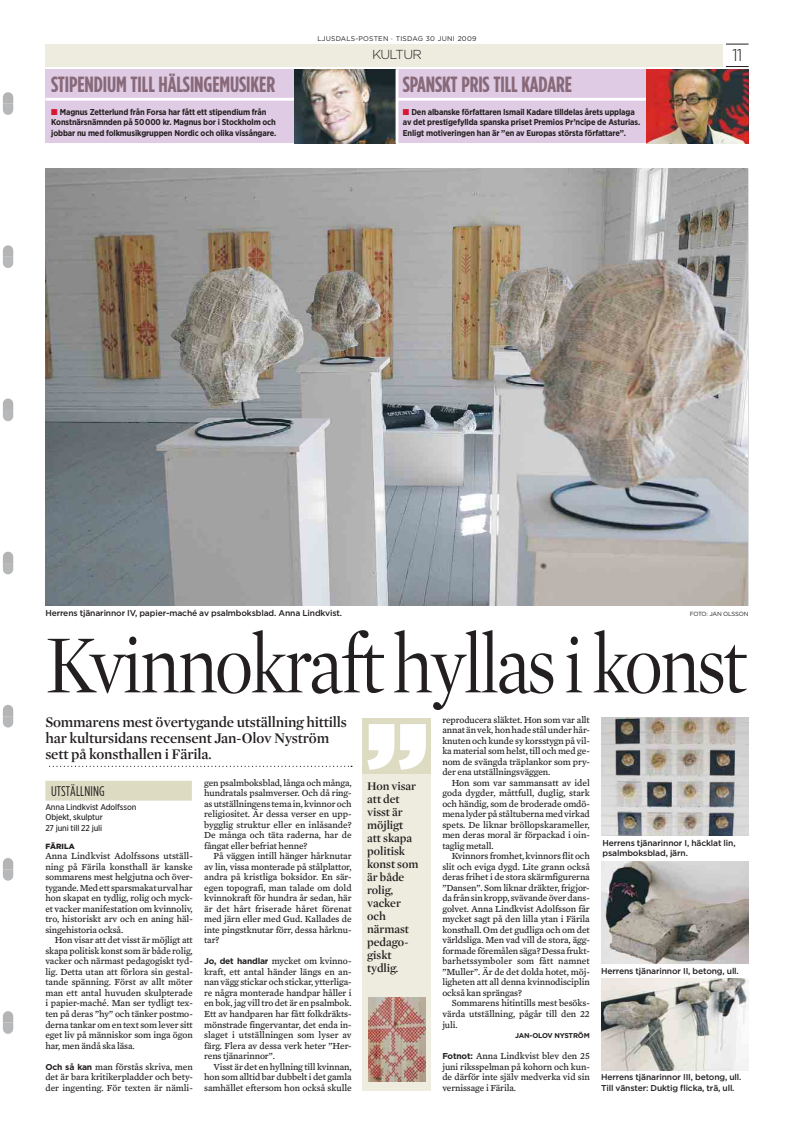
<style>
.page{position:relative;width:794px;height:1126px;background:#fff}
.page>*{position:absolute;margin:0;border:0;box-sizing:border-box;transform-origin:0 0}
.t1{font:300 84px "Mercury Display";letter-spacing:-.035em;color:#231f20;scale:.88 1}
.t2{font:700 22px "Gotham Cond";letter-spacing:-.005em;color:#886979}
.t3{font:300 17px "Gotham";color:#231f20}
.t4{font:600 15px/16px "Mercury Display";letter-spacing:-.01em;color:#231f20}
.t5{font:14px "Gotham Cond";letter-spacing:.01em;color:#231f20}
.t6{font:300 13px "Gotham";letter-spacing:-.055em;color:#231f20}
.t7{font:600 12px/13px "Mercury Display";letter-spacing:-.005em;color:#231f20}
.t8{font:9.5px/10.5px "Mercury Text G4";letter-spacing:-.005em;color:#231f20;text-align:justify}
.t9{font:700 8.5px/10.5px "Gotham Narrow";letter-spacing:-.015em;color:#231f20}
.t10{font:500 8.5px/10.5px "Gotham";letter-spacing:-.015em;color:#231f20}
.t11{font:8.5px/10.5px "Gotham Hatab Narrow";letter-spacing:-.015em;color:#231f20}
.t12{font:900 7.5px "Gotham";color:#231f20}
.t13{font:700 7px "Gotham";letter-spacing:-.02em;color:#231f20}
.t14{font:6.8px "Gotham";letter-spacing:.03em;color:#231f20}
.t15{font:6px "Gotham";letter-spacing:-.03em;color:#231f20}
.s1{color:#d71634}
.s2{font-family:"Gotham";font-weight:700;font-size:8.5px}
</style>
<div class="page">
<div style="left:45px;top:44px;width:678px;height:23px;background:#eeecdf"></div>
<svg style="left:726px;top:44px;width:22px;height:1px"></svg>
<svg style="left:726px;top:66px;width:22px;height:1px"></svg>
<svg style="left:53px;top:765px;width:299px;height:1px"></svg>
<div style="left:363px;top:774px;width:68px;height:316px;background:#eeecdf"></div>
<div style="left:363px;top:718px;width:68px;height:55px;background:#dedbc3"></div>
<svg style="left:367px;top:724px;width:59px;height:45px"></svg>
<img style="left:45px;top:169px;width:702px;height:436px">
<div style="left:45px;top:69px;width:703px;height:74px;background:#dfcce4"></div>
<hr style="left:45px;top:98px;width:703px;height:3px;background:#fff">
<img style="left:295px;top:69px;width:100px;height:74px">
<img style="left:646px;top:69px;width:102px;height:74px">
<hr style="left:395px;top:69px;width:3px;height:74px;background:#fff">
<img style="left:601px;top:978px;width:147px;height:91px">
<img style="left:369px;top:997px;width:56px;height:84px">
<img style="left:601px;top:717px;width:147px;height:118px">
<img style="left:601px;top:861px;width:147px;height:102px">
<div style="left:45px;top:780px;width:147px;height:20px;background:#dedbc3"></div>
<svg style="left:3px;top:551px;width:10px;height:23px"></svg>
<svg style="left:3px;top:705px;width:10px;height:22px"></svg>
<svg style="left:3px;top:858px;width:10px;height:22px"></svg>
<svg style="left:3px;top:1011px;width:10px;height:22px"></svg>
<svg style="left:3px;top:92px;width:10px;height:23px"></svg>
<svg style="left:3px;top:398px;width:10px;height:23px"></svg>
<svg style="left:3px;top:245px;width:10px;height:23px"></svg>
<h2 class="t2" style="left:51px;top:76px;width:226px">STIPENDIUM TILL HÄLSINGEMUSIKER</h2>
<p class="t9" style="left:51px;top:107px;width:226px"><span class="s1">■</span> Magnus Zetterlund från Forsa har fått ett stipendium från<br>Konstnärsnämnden på 50 000 kr. Magnus bor i Stockholm och jobbar nu med folkmusikgruppen Nordic och olika vissångare.</p>
<p class="t14" style="left:317px;top:36px;width:160px">LJUSDALS-POSTEN · TISDAG 30 JUNI 2009</p>
<h3 class="t6" style="left:372px;top:50px;width:51px">KULTUR</h3>
<h3 class="t3" style="left:732px;top:49px;width:12px">11</h3>
<h2 class="t2" style="left:403px;top:76px;width:171px">SPANSKT PRIS TILL KADARE</h2>
<p class="t9" style="left:403px;top:107px;width:239px"><span class="s1">■</span> Den albanske författaren Ismail Kadare tilldelas årets upplaga av det prestigefyllda spanska priset Premios Pr’ncipe de Asturias.<br>Enligt motiveringen han är ”en av Europas största författare”.</p>
<p class="t10" style="left:45px;top:607px;width:298px">Herrens tjänarinnor IV, papier-maché av psalmboksblad. Anna Lindkvist.</p>
<p class="t15" style="left:690px;top:611px;width:60px">FOTO: JAN OLSSON</p>
<h1 class="t1" style="left:45px;top:632px;width:798px">Kvinnokraft hyllas i konst</h1>
<h3 class="t4" style="left:45px;top:715px;width:303px">Sommarens mest övertygande utställning hittills har kultursidans recensent Jan-Olov Nyström sett på konsthallen i Färila.</h3>
<p class="t8" style="left:442px;top:715px;width:149px">reproducera släktet. Hon som var allt annat än vek, hon hade stål under hår&shy;knuten och kunde sy korsstygn på vil&shy;ka material som helst, till och med ge&shy;nom de svängda träplankor som pry&shy;der ena utställningsväggen.</p>
<p class="t8" style="left:442px;top:778px;width:149px;text-indent:9px">Hon som var sammansatt av idel goda dygder, måttfull, duglig, stark och händig, som de broderade omdö&shy;mena lyder på ståltuberna med virkad spets. De liknar bröllopskarameller, men deras moral är förpackad i oin&shy;taglig metall.</p>
<p class="t8" style="left:442px;top:851px;width:149px;text-indent:9px">Kvinnors fromhet, kvinnors flit och slit och eviga dygd. Lite grann också deras frihet i de stora skärmfigurerna ”Dansen”. Som liknar dräkter, frigjor&shy;da från sin kropp, svävande över dans&shy;golvet. Anna Lindkvist Adolfsson får mycket sagt på den lilla ytan i Färila konsthall. Om det gudliga och om det världsliga. Men vad vill de stora, ägg&shy;formade föremålen säga? Dessa frukt&shy;barhetssymboler som fått namnet ”Muller”. Är de det dolda hotet, möj&shy;ligheten att all denna kvinno disciplin också kan sprängas?</p>
<p class="t8" style="left:442px;top:998px;width:149px;text-indent:9px">Sommarens hitintills mest besöks&shy;värda utställning, pågår till den 22 juli.</p>
<p class="t13" style="left:515px;top:1032px;width:76px">JAN-OLOV NYSTRÖM</p>
<p class="t8" style="left:442px;top:1051px;width:149px"><span class="s2">Fotnot:</span> Anna Lindkvist blev den 25 juni riksspelman på kohorn och kun&shy;de därför inte själv medverka vid sin vernissage i Färila.</p>
<p class="t8" style="left:204px;top:778px;width:149px">gen psalmboksblad, långa och många, hundratals psalmverser. Och då ring&shy;as utställningens tema in, kvinnor och religiositet. Är dessa verser en upp&shy;bygglig struktur eller en inlåsande?<br>De många och täta raderna, har de fångat eller befriat henne?</p>
<p class="t8" style="left:204px;top:851px;width:149px;text-indent:9px">På väggen intill hänger hårknutar av lin, vissa monterade på stålplattor, andra på kristliga boksidor. En sär&shy;egen topografi, man talade om dold kvinnokraft för hundra år sedan, här är det hårt friserade håret förenat med järn eller med Gud. Kallades de inte pingstknutar förr, dessa hårknu&shy;tar?</p>
<p class="t8" style="left:204px;top:956px;width:149px"><span class="s2">Jo, det handlar</span> mycket om kvinno&shy;kraft, ett antal händer längs en an&shy;nan vägg stickar och stickar, ytterliga&shy;re några monterade handpar håller i en bok, jag vill tro det är en psalmbok.<br>Ett av handparen har fått folkdräkts&shy;mönstrade fingervantar, det enda in&shy;slaget i utställningen som lyser av färg. Flera av dessa verk heter ”Her&shy;rens tjänarinnor”.</p>
<p class="t8" style="left:204px;top:1061px;width:149px;text-indent:9px">Visst är det en hyllning till kvinnan, hon som alltid bar dubbelt i det gamla samhället eftersom hon också skulle</p>
<p class="t7" style="left:367px;top:780px;width:53px">Hon visar att det visst är möjligt att skapa politisk konst som är både rolig, vacker och närmast pedago&shy;giskt tydlig.</p>
<h3 class="t5" style="left:51px;top:786px;width:55px">UTSTÄLLNING</h3>
<p class="t11" style="left:45px;top:802px;width:93px">Anna Lindkvist Adolfsson<br>Objekt, skulptur<br>27 juni till 22 juli</p>
<p class="t10" style="left:602px;top:838px;width:135px">Herrens tjänarinnor I, häcklat lin, psalmboksblad, järn.</p>
<p class="t12" style="left:45px;top:843px;width:31px">FÄRILA</p>
<p class="t8" style="left:45px;top:851px;width:149px">Anna Lindkvist Adolfssons utställ&shy;ning på Färila konsthall är kanske sommarens mest helgjutna och över&shy;tygande. Med ett sparsmakat urval har hon skapat en tydlig, rolig och myck&shy;et vacker manifestation om kvinnoliv, tro, historiskt arv och en aning häl&shy;singehistoria också.</p>
<p class="t8" style="left:45px;top:935px;width:149px;text-indent:9px">Hon visar att det visst är möjligt att skapa politisk konst som är både rolig, vacker och närmast pedagogiskt tyd&shy;lig. Detta utan att förlora sin gestal&shy;tande spänning. Först av allt möter man ett antal huvuden skulpterade i papier-maché. Man ser tydligt tex&shy;ten på deras ”hy” och tänker postmo&shy;derna tankar om en text som lever sitt eget liv på människor som inga ögon har, men ändå ska läsa.</p>
<p class="t8" style="left:45px;top:1061px;width:149px"><span class="s2">Och så kan</span> man förstås skriva, men det är bara kritikerpladder och bety&shy;der ingenting. För texten är nämli-</p>
<p class="t10" style="left:601px;top:965px;width:139px">Herrens tjänarinnor II, betong, ull.</p>
<p class="t10" style="left:601px;top:1072px;width:142px">Herrens tjänarinnor III, betong, ull.<br>Till vänster: Duktig flicka, trä, ull.</p>
</div>
